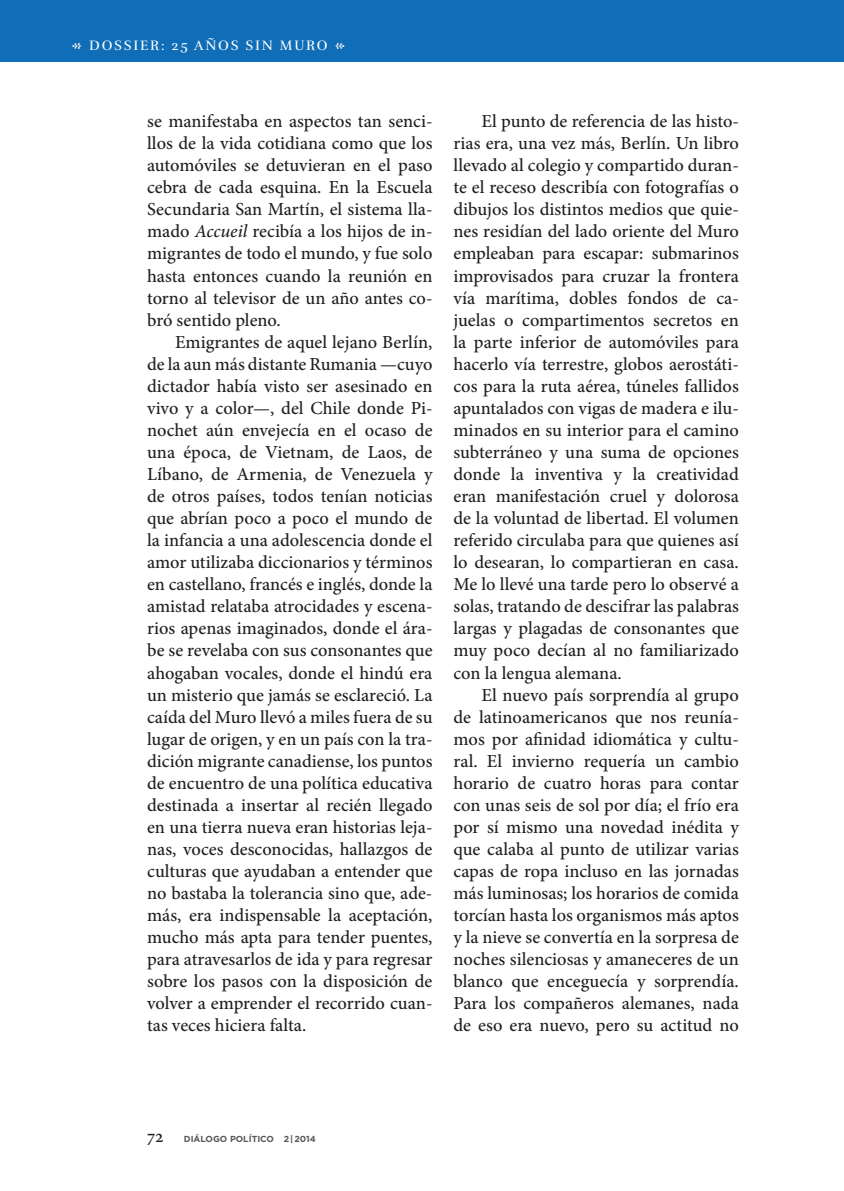
<style>
.page{position:relative;width:844px;height:1191px;background:#fff}
.page>*{position:absolute;margin:0;border:0;box-sizing:border-box;transform-origin:0 0}
.t1{font:500 18.38px/22.1px "Minion Pro";color:#231f20;text-align:justify}
.t2{font:14px "Rufina";letter-spacing:.12em;color:#fff}
.t3{font:700 8.75px "Gotham";color:#57585a}
.s1{font-style:italic}
</style>
<div class="page">
<div style="left:0;top:0;width:843px;height:62px;background:#106db7"></div>
<p class="t2" style="left:89px;top:36px;width:240px">DOSSIER: 25 AÑOS SIN MURO</p>
<p class="t1" style="left:147px;top:110px;width:287px">se manifestaba en aspectos tan senci&shy;llos de la vida cotidiana como que los automóviles se detuvieran en el paso cebra de cada esquina. En la Escuela Secundaria San Martín, el sistema lla&shy;mado <span class="s1">Accueil</span> recibía a los hijos de in&shy;migrantes de todo el mundo, y fue solo hasta entonces cuando la reunión en torno al televisor de un año antes co&shy;bró sentido pleno.</p>
<p class="t1" style="left:147px;top:331px;width:287px;text-indent:28px">Emigrantes de aquel lejano Berlín, de la aun más distante Rumania —cuyo dictador había visto ser asesinado en vivo y a color—, del Chile donde Pi&shy;nochet aún envejecía en el ocaso de una época, de Vietnam, de Laos, de Líbano, de Armenia, de Venezuela y de otros países, todos tenían noticias que abrían poco a poco el mundo de la infancia a una adolescencia donde el amor utilizaba diccionarios y términos en castellano, francés e inglés, donde la amistad relataba atrocidades y escena&shy;rios apenas imaginados, donde el ára&shy;be se revelaba con sus consonantes que ahogaban vocales, donde el hindú era un misterio que jamás se esclareció. La caída del Muro llevó a miles fuera de su lugar de origen, y en un país con la tra&shy;dición migrante canadiense, los puntos de encuentro de una política educativa destinada a insertar al recién llegado en una tierra nueva eran historias leja&shy;nas, voces desconocidas, hallazgos de culturas que ayudaban a entender que no bastaba la tolerancia sino que, ade&shy;más, era indispensable la aceptación, mucho más apta para tender puentes, para atravesarlos de ida y para regresar sobre los pasos con la disposición de volver a emprender el recorrido cuan&shy;tas veces hiciera falta.</p>
<p class="t1" style="left:453px;top:110px;width:287px;text-indent:28px">El punto de referencia de las histo&shy;rias era, una vez más, Berlín. Un libro llevado al colegio y compartido duran&shy;te el receso describía con fotografías o dibujos los distintos medios que quie&shy;nes residían del lado oriente del Muro empleaban para escapar: submarinos improvisados para cruzar la frontera vía marítima, dobles fondos de ca&shy;juelas o compartimentos secretos en la parte inferior de automóviles para hacerlo vía terrestre, globos aerostáti&shy;cos para la ruta aérea, túneles fallidos apuntalados con vigas de madera e ilu&shy;minados en su interior para el camino subterráneo y una suma de opciones donde la inventiva y la creatividad eran manifestación cruel y dolorosa de la voluntad de libertad. El volumen referido circulaba para que quienes así lo desearan, lo compartieran en casa.<br>Me lo llevé una tarde pero lo observé a solas, tratando de descifrar las palabras largas y plagadas de consonantes que muy poco decían al no familiarizado con la lengua alemana.</p>
<p class="t1" style="left:453px;top:683px;width:287px;text-indent:28px">El nuevo país sorprendía al grupo de latinoamericanos que nos reunía&shy;mos por afinidad idiomática y cultu&shy;ral. El invierno requería un cambio horario de cuatro horas para contar con unas seis de sol por día; el frío era por sí mismo una novedad inédita y que calaba al punto de utilizar varias capas de ropa incluso en las jornadas más luminosas; los horarios de comida torcían hasta los organismos más aptos y la nieve se convertía en la sorpresa de noches silenciosas y amaneceres de un blanco que enceguecía y sorprendía.<br>Para los compañeros alemanes, nada de eso era nuevo, pero su actitud no</p>
<p class="t1" style="left:147px;top:1124px;width:18px">72</p>
<p class="t3" style="left:184px;top:1133px;width:133px">DIÁLOGO POLÍTICO 2|2014</p>
</div>
